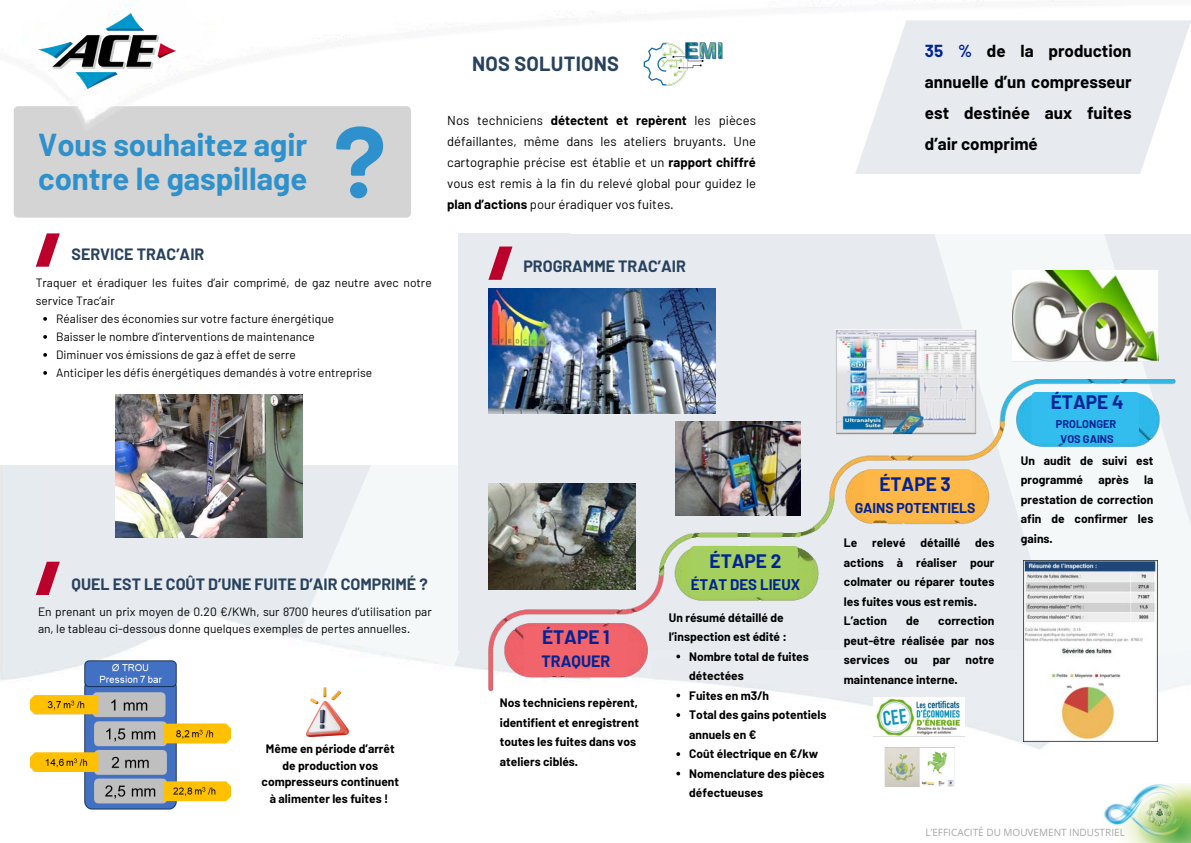
<style>
.page{position:relative;width:1191px;height:843px;background:#fff}
.page>*{position:absolute;margin:0;border:0;box-sizing:border-box;transform-origin:0 0}
.t1{font:700 101px "Barlow";color:#2e91cb}
.t2{font:700 31px/34.5px "Barlow";color:#2e91cb}
.t3{font:700 20px "Barlow";letter-spacing:.01em;color:#28425e}
.t4{font:700 19px "Barlow";color:#002495}
.t5{font:700 17px/30.8px "Barlow";color:#000;text-align:justify}
.t6{font:700 16px "Barlow";color:#28425e}
.t7{font:700 16px "Barlow";color:#002495}
.t8{font:700 15px "Barlow";color:#002495}
.t9{font:700 14px "Barlow";color:#002495}
.t10{font:13px/21px "Barlow";color:#000;text-align:justify}
.t11{font:700 12px/19.5px "Barlow";color:#000}
.t12{font:12px/18px "Barlow";color:#000}
.t13{font:700 11px "Barlow";color:#002495}
.t14{font:10px "Open Sans";color:#a6a6a6}
.s1{font-weight:700}
.s2{color:#002495}
</style>
<div class="page">
<div style="left:14px;top:106px;width:397px;height:111px;background:#d4d4d4;border-radius:5px"></div>
<svg style="left:31px;top:0;width:147px;height:107px"></svg>
<img style="left:38px;top:14px;width:137px;height:75px">
<img style="left:0;top:465px;width:488px;height:216px">
<svg style="left:300px;top:465px;width:188px;height:201px;fill:#f5f8f9"></svg>
<div style="left:44px;top:361px;width:256px;height:244px;background:#e7ebef"></div>
<svg style="left:129px;top:465px;width:283px;height:120px;fill:#e7ebef"></svg>
<div style="left:0;top:336px;width:605px;height:128px;background:#fff"></div>
<img style="left:677px;top:672px;width:513px;height:77px">
<div style="left:457px;top:233px;width:733px;height:417px;background:#e7ebef"></div>
<svg style="left:930px;top:233px;width:260px;height:439px;fill:#f5f8f9"></svg>
<img style="left:884px;top:783px;width:306px;height:59px">
<svg style="left:36px;top:233px;width:24px;height:33px"></svg>
<svg style="left:36px;top:561px;width:24px;height:33px"></svg>
<svg style="left:1074px;top:718px;width:116px;height:31px"></svg>
<img style="left:643px;top:42px;width:80px;height:44px">
<img style="left:307px;top:687px;width:41px;height:49px">
<img style="left:115px;top:394px;width:188px;height:143px">
<img style="left:31px;top:658px;width:199px;height:151px">
<svg style="left:855px;top:20px;width:335px;height:154px;fill:#e7ebef"></svg>
<img style="left:488px;top:379px;width:686px;height:311px">
<img style="left:488px;top:288px;width:227px;height:125px">
<img style="left:675px;top:421px;width:125px;height:94px">
<img style="left:488px;top:483px;width:147px;height:106px">
<img style="left:835px;top:329px;width:141px;height:105px">
<img style="left:1012px;top:270px;width:146px;height:91px">
<div style="left:523px;top:626px;width:105px;height:50px;background:#f1646c;border-radius:4px"></div>
<div style="left:689px;top:546px;width:108px;height:51px;background:#a5cf5f;border-radius:4px"></div>
<div style="left:864px;top:469px;width:108px;height:51px;background:#ffb847;border-radius:4px"></div>
<div style="left:1031px;top:392px;width:108px;height:51px;background:#32bdee;border-radius:4px"></div>
<img style="left:873px;top:697px;width:91px;height:89px">
<img style="left:1023px;top:560px;width:134px;height:181px">
<svg style="left:43px;top:317px;width:4px;height:3px"></svg>
<svg style="left:43px;top:335px;width:4px;height:3px"></svg>
<svg style="left:43px;top:353px;width:4px;height:3px"></svg>
<svg style="left:43px;top:371px;width:4px;height:3px"></svg>
<div style="left:651px;top:654px;width:82px;height:25px;background:#e7ebef"></div>
<svg style="left:676px;top:693px;width:4px;height:4px"></svg>
<svg style="left:676px;top:713px;width:159px;height:62px"></svg>
<svg style="left:488px;top:246px;width:24px;height:34px"></svg>
<p class="t3" style="left:472px;top:51px;width:148px">NOS SOLUTIONS</p>
<p class="t2" style="left:38px;top:126px;width:271px">Vous souhaitez agir contre le gaspillage</p>
<h5 class="t1" style="left:333px;top:97px;width:54px">?</h5>
<p class="t6" style="left:72px;top:243px;width:134px">SERVICE TRAC’AIR</p>
<p class="t12" style="left:36px;top:273px;width:397px">Traquer et éradiquer les fuites d’air comprimé, de gaz neutre avec notre service Trac’air</p>
<p class="t12" style="left:56px;top:309px;width:279px">Réaliser des économies sur votre facture énergétique</p>
<h3 class="t12" style="left:56px;top:327px;width:260px">Baisser le nombre d’interventions de maintenance</h3>
<p class="t12" style="left:56px;top:345px;width:241px">Diminuer vos émissions de gaz à effet de serre</p>
<p class="t12" style="left:56px;top:363px;width:318px">Anticiper les défis énergétiques demandés à votre entreprise</p>
<h3 class="t10" style="left:447px;top:109px;width:310px">Nos techniciens <span class="s1">détectent et repèrent</span> les pièces défaillantes, même dans les ateliers bruyants. Une cartographie précise est établie et un <span class="s1">rapport chiffré </span>vous est remis à la fin du relevé global pour guidez le <span class="s1">plan d’actions</span> pour éradiquer vos fuites.</h3>
<p class="t6" style="left:523px;top:256px;width:164px">PROGRAMME TRAC’AIR</p>
<h5 class="t6" style="left:72px;top:573px;width:357px">QUEL EST LE COÛT D’UNE FUITE D’AIR COMPRIMÉ ?</h5>
<h6 class="t12" style="left:38px;top:603px;width:395px;line-height:16.5px">En prenant un prix moyen de 0.20 €/KWh, sur 8700 heures d’utilisation par an, le tableau ci-dessous donne quelques exemples de pertes annuelles.</h6>
<p class="t11" style="left:261px;top:739px;width:139px;line-height:16.5px;text-align:center">Même en période d’arrêt de production vos compresseurs continuent à alimenter les fuites !</p>
<p class="t4" style="left:542px;top:624px;width:69px">ÉTAPE 1</p>
<p class="t7" style="left:541px;top:650px;width:70px">TRAQUER</p>
<p class="t11" style="left:500px;top:692px;width:140px">Nos techniciens repèrent, identifient et enregistrent toutes les fuites dans vos ateliers ciblés.</p>
<h6 class="t4" style="left:709px;top:548px;width:73px">ÉTAPE 2</h6>
<h6 class="t8" style="left:690px;top:575px;width:111px">ÉTAT DES LIEUX</h6>
<p class="t11" style="left:668px;top:606px;width:120px">Un résumé détaillé de l’inspection est édité :</p>
<p class="t11" style="left:689px;top:645px;width:121px">Nombre total de fuites détectées</p>
<p class="t11" style="left:689px;top:684px;width:81px">Fuites en m3/h</p>
<p class="t11" style="left:689px;top:704px;width:139px">Total des gains potentiels annuels en €</p>
<p class="t11" style="left:689px;top:743px;width:130px">Coût électrique en €/kw</p>
<h6 class="t11" style="left:689px;top:762px;width:137px">Nomenclature des pièces défectueuses</h6>
<p class="t5" style="left:924px;top:35px;width:208px"><span class="s2">35 %</span> de la production annuelle d’un compresseur est destinée aux fuites d’air comprimé</p>
<p class="t4" style="left:879px;top:472px;width:73px">ÉTAPE 3</p>
<p class="t9" style="left:854px;top:499px;width:122px">GAINS POTENTIELS</p>
<p class="t11" style="left:843px;top:532px;width:152px">Le relevé détaillé des actions à réaliser pour colmater ou réparer toutes les fuites vous est remis.<br>L’action</p>
<p class="t11" style="left:843px;top:610px;width:152px;text-align:justify;text-indent:94px">correction peut-être réalisée par nos services</p>
<p class="t11" style="left:905px;top:610px;width:15px">de</p>
<p class="t11" style="left:904px;top:649px;width:15px">ou</p>
<p class="t11" style="left:932px;top:649px;width:19px">par</p>
<p class="t11" style="left:965px;top:649px;width:30px">notre</p>
<p class="t11" style="left:843px;top:669px;width:115px">maintenance interne.</p>
<h6 class="t4" style="left:1050px;top:390px;width:74px">ÉTAPE 4</h6>
<p class="t13" style="left:1055px;top:417px;width:62px">PROLONGER</p>
<p class="t13" style="left:1060px;top:432px;width:55px">VOS GAINS</p>
<h6 class="t11" style="left:1020px;top:450px;width:134px">Un audit de suivi est programmé</h6>
<h6 class="t11" style="left:1098px;top:469px;width:32px">après</h6>
<h6 class="t11" style="left:1020px;top:469px;width:134px;text-align:justify;text-indent:123px">la prestation de correction afin de confirmer les gains.</h6>
<h4 class="t14" style="left:925px;top:824px;width:201px">L’EFFICACITÉ DU MOUVEMENT INDUSTRIEL</h4>
</div>
